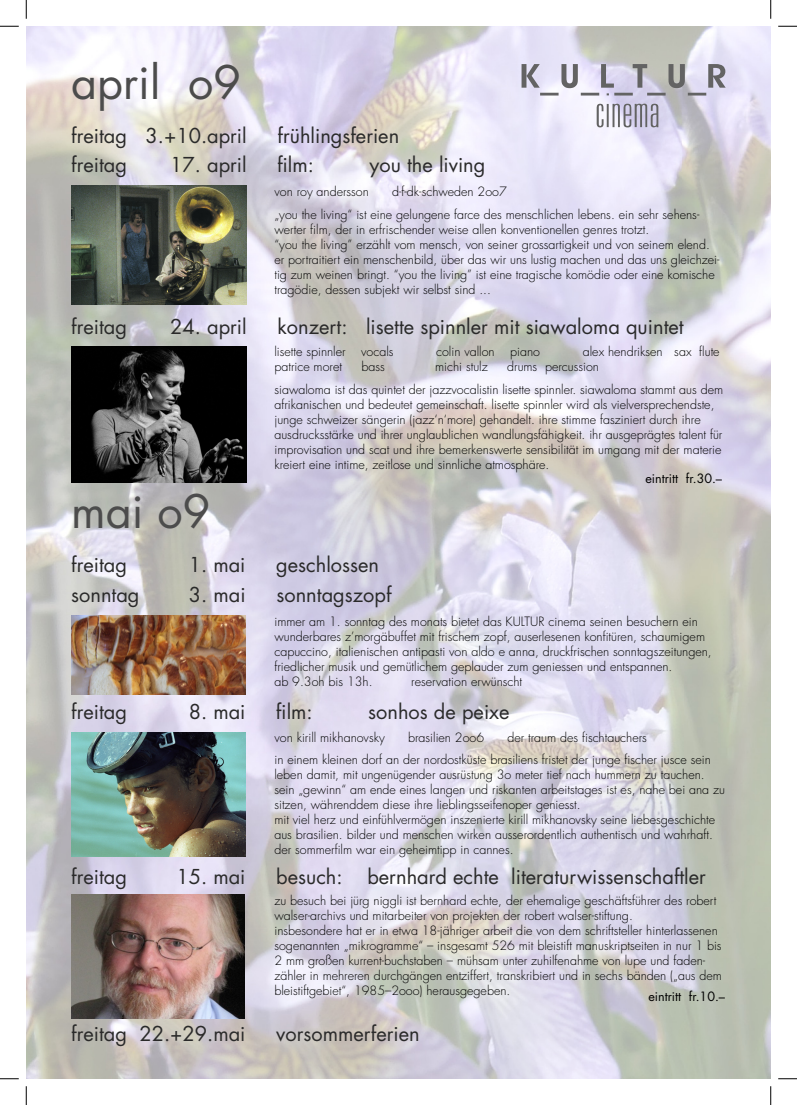
<style>
.page{position:relative;width:797px;height:1105px;background:#fff}
.page>*{position:absolute;margin:0;border:0;box-sizing:border-box;transform-origin:0 0}
.t1{font:45px "Futura";color:#4c4c4c}
.t2{font:20px "Futura";color:#2a2a2a}
.t3{font:300 12.5px/15px "Futura";color:#000}
.t4{font:12.5px "Futura";color:#000}
</style>
<div class="page">
<img style="left:26px;top:26px;width:656px;height:613px">
<img style="left:682px;top:26px;width:88px;height:1053px">
<img style="left:26px;top:639px;width:657px;height:440px">
<svg style="left:596px;top:104px;width:7px;height:24px"></svg>
<hr style="left:606px;top:104px;width:2px;height:23px;background:#636363">
<svg style="left:612px;top:104px;width:46px;height:24px"></svg>
<svg style="left:521px;top:64px;width:18px;height:24px"></svg>
<hr style="left:540px;top:93px;width:18px;height:3px;background:#636363">
<svg style="left:561px;top:64px;width:17px;height:24px"></svg>
<hr style="left:580px;top:93px;width:19px;height:3px;background:#636363">
<svg style="left:601px;top:64px;width:13px;height:31px"></svg>
<hr style="left:614px;top:93px;width:18px;height:3px;background:#636363">
<svg style="left:632px;top:64px;width:15px;height:24px"></svg>
<hr style="left:647px;top:93px;width:18px;height:3px;background:#636363">
<svg style="left:668px;top:64px;width:17px;height:24px"></svg>
<hr style="left:687px;top:93px;width:19px;height:3px;background:#636363">
<svg style="left:708px;top:64px;width:17px;height:24px"></svg>
<img style="left:72px;top:616px;width:174px;height:78px">
<img style="left:71px;top:186px;width:175px;height:119px">
<img style="left:71px;top:347px;width:175px;height:135px">
<img style="left:71px;top:732px;width:174px;height:124px">
<img style="left:71px;top:895px;width:173px;height:123px">
<svg style="left:0;top:25px;width:19px;height:2px"></svg>
<svg style="left:778px;top:25px;width:19px;height:2px"></svg>
<svg style="left:0;top:1078px;width:19px;height:1px"></svg>
<svg style="left:778px;top:1078px;width:19px;height:1px"></svg>
<svg style="left:25px;top:0;width:2px;height:19px"></svg>
<svg style="left:25px;top:1086px;width:2px;height:19px"></svg>
<svg style="left:770px;top:0;width:1px;height:19px"></svg>
<svg style="left:770px;top:1086px;width:1px;height:19px"></svg>
<h1 class="t1" style="left:71px;top:52px;width:171px">april o9</h1>
<h2 class="t2" style="left:71px;top:121px;width:177px">freitag 3.+10.april</h2>
<h2 class="t2" style="left:277px;top:121px;width:123px">frühlingsferien</h2>
<p class="t3" style="left:274px;top:184px;width:96px">von roy andersson</p>
<h2 class="t2" style="left:71px;top:151px;width:57px">freitag</h2>
<h2 class="t2" style="left:170px;top:151px;width:78px">17. april</h2>
<h2 class="t2" style="left:277px;top:151px;width:38px">film:</h2>
<h2 class="t2" style="left:369px;top:151px;width:117px">you the living</h2>
<p class="t3" style="left:274px;top:180px;width:426px;line-height:22.5px;text-indent:118px">d-f-dk-schweden 2oo7<br>„you the living“ ist eine gelungene farce des menschlichen lebens. ein sehr sehens-</p>
<p class="t3" style="left:274px;top:222px;width:446px">werter film, der in erfrischender weise allen konventionellen genres trotzt.<br>“you the living” erzählt vom mensch, von seiner grossartigkeit und von seinem elend. er portraitiert ein menschenbild, über das wir uns lustig machen und das uns gleichzei&shy;tig zum weinen bringt. “you the living” ist eine tragische komödie oder eine komische tragödie, dessen subjekt wir selbst sind ...</p>
<h2 class="t2" style="left:71px;top:313px;width:57px">freitag</h2>
<h2 class="t2" style="left:170px;top:313px;width:78px">24. april</h2>
<h2 class="t2" style="left:277px;top:313px;width:407px">konzert: lisette spinnler mit siawaloma quintet</h2>
<h1 class="t1" style="left:71px;top:480px;width:141px">mai o9</h1>
<p class="t3" style="left:274px;top:344px;width:121px">lisette spinnler vocals</p>
<p class="t3" style="left:436px;top:344px;width:105px">colin vallon piano</p>
<p class="t3" style="left:583px;top:344px;width:138px">alex hendriksen sax flute</p>
<p class="t3" style="left:274px;top:359px;width:69px">patrice moret</p>
<p class="t3" style="left:361px;top:359px;width:25px">bass</p>
<p class="t3" style="left:435px;top:359px;width:54px">michi stulz</p>
<p class="t3" style="left:274px;top:356px;width:450px;line-height:22.5px;text-indent:233px">drums percussion<br>siawaloma ist das quintet der jazzvocalistin lisette spinnler. siawaloma stammt aus dem</p>
<p class="t3" style="left:274px;top:397px;width:449px">afrikanischen und bedeutet gemeinschaft. lisette spinnler wird als vielversprechendste, junge schweizer sängerin (jazz‘n‘more) gehandelt. ihre stimme fasziniert durch ihre ausdrucksstärke und ihrer unglaublichen wandlungsfähigkeit. ihr ausgeprägtes talent für improvisation und scat und ihre bemerkenswerte sensibilität im umgang mit der materie kreiert eine intime, zeitlose und sinnliche atmosphäre.</p>
<p class="t4" style="left:645px;top:470px;width:78px">eintritt fr.30.–</p>
<h2 class="t2" style="left:71px;top:551px;width:57px">freitag</h2>
<h2 class="t2" style="left:189px;top:551px;width:58px">1. mai</h2>
<h2 class="t2" style="left:276px;top:551px;width:104px">geschlossen</h2>
<h2 class="t2" style="left:71px;top:581px;width:70px">sonntag</h2>
<h2 class="t2" style="left:189px;top:581px;width:58px">3. mai</h2>
<h2 class="t2" style="left:276px;top:581px;width:116px">sonntagszopf</h2>
<p class="t3" style="left:274px;top:614px;width:439px">immer am 1. sonntag des monats bietet das KULTUR cinema seinen besuchern ein wunderbares z’morgäbuffet mit frischem zopf, auserlesenen konfitüren, schaumigem capuccino, italienischen antipasti von aldo e anna, druckfrischen sonntagszeitungen, friedlicher musik und gemütlichem geplauder zum geniessen und entspannen.<br>ab 9.3oh bis 13h.</p>
<p class="t3" style="left:411px;top:674px;width:112px">reservation erwünscht</p>
<h2 class="t2" style="left:71px;top:698px;width:57px">freitag</h2>
<h2 class="t2" style="left:189px;top:698px;width:58px">8. mai</h2>
<h2 class="t2" style="left:276px;top:698px;width:38px">film:</h2>
<h2 class="t2" style="left:368px;top:698px;width:143px">sonhos de peixe</h2>
<p class="t3" style="left:274px;top:726px;width:438px;line-height:22.5px;text-indent:233px">der traum des fischtauchers<br>in einem kleinen dorf an der nordostküste brasiliens fristet der junge fischer jusce sein</p>
<p class="t3" style="left:274px;top:767px;width:452px">leben damit, mit ungenügender ausrüstung 3o meter tief nach hummern zu tauchen. sein „gewinn“ am ende eines langen und riskanten arbeitstages ist es, nahe bei ana zu sitzen, währenddem diese ihre lieblingsseifenoper geniesst.<br>mit viel herz und einfühlvermögen inszenierte kirill mikhanovsky seine liebesgeschichte aus brasilien. bilder und menschen wirken ausserordentlich authentisch und wahrhaft. der sommerfilm war ein geheimtipp in cannes.</p>
<p class="t3" style="left:274px;top:893px;width:449px">zu besuch bei jürg niggli ist bernhard echte, der ehemalige geschäftsführer des robert walser-archivs und mitarbeiter von projekten der robert walser-stiftung.<br>insbesondere hat er in etwa 18-jähriger arbeit die von dem schriftsteller hinterlassenen sogenannten „mikrogramme“ – insgesamt 526 mit bleistift manuskriptseiten in nur 1 bis 2 mm großen kurrent-buchstaben – mühsam unter zuhilfenahme von lupe und faden&shy;zähler in mehreren durchgängen entziffert, transkribiert und in sechs bänden („aus dem bleistiftgebiet“, 1985–2ooo) herausgegeben.</p>
<p class="t3" style="left:274px;top:730px;width:112px">von kirill mikhanovsky</p>
<p class="t3" style="left:408px;top:730px;width:78px">brasilien 2oo6</p>
<h2 class="t2" style="left:71px;top:863px;width:57px">freitag</h2>
<h2 class="t2" style="left:176px;top:863px;width:71px">15. mai</h2>
<h2 class="t2" style="left:276px;top:863px;width:431px">besuch: bernhard echte literaturwissenschaftler</h2>
<p class="t4" style="left:648px;top:987px;width:78px">eintritt fr.10.–</p>
<h2 class="t2" style="left:71px;top:1020px;width:176px">freitag 22.+29.mai</h2>
<h2 class="t2" style="left:276px;top:1020px;width:145px">vorsommerferien</h2>
</div>
